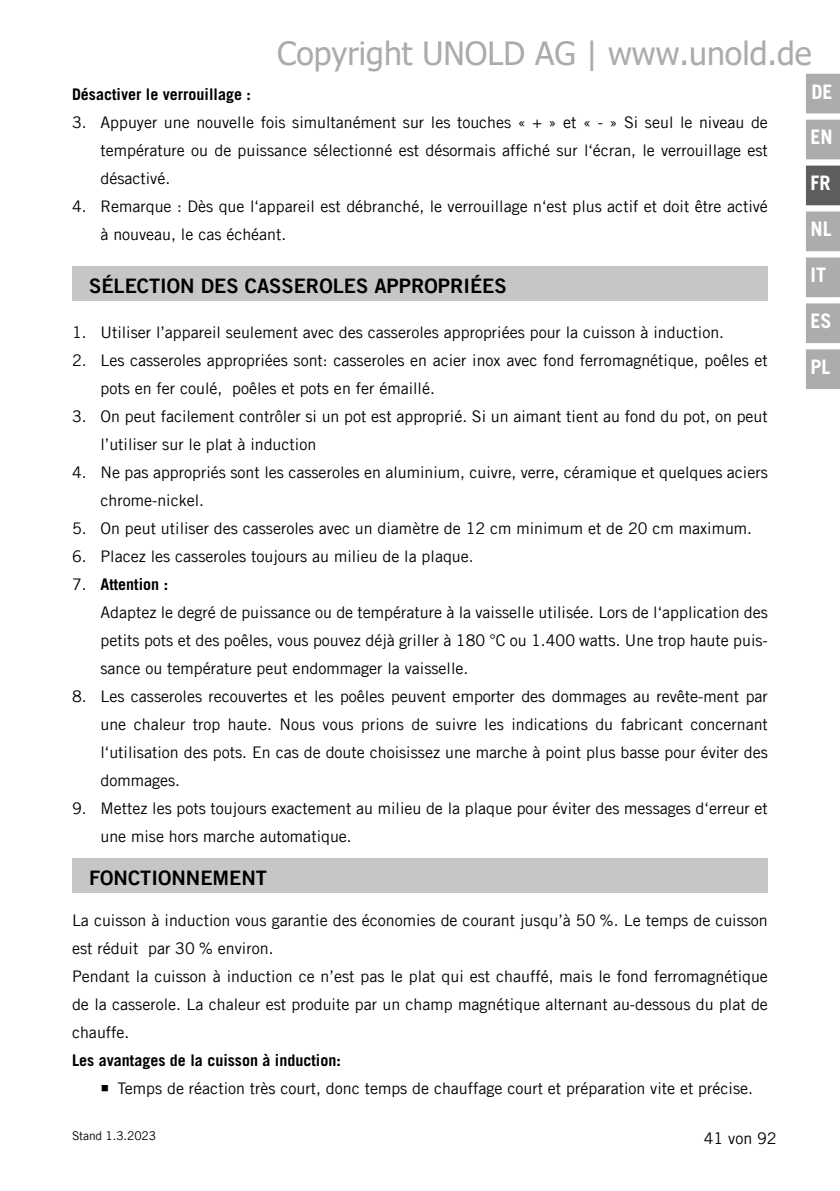
<style>
.page{position:relative;width:840px;height:1191px;background:#fff}
.page>*{position:absolute;margin:0;border:0;box-sizing:border-box;transform-origin:0 0}
.t1{font:32px "Tahoma";color:#ababab}
.t2{font:20px "Trade Gothic LT Com Bd 2";color:#000}
.t3{font:700 20px "Trade Gothic LT Com";color:#fff}
.t4{font:16px/28px "Trade Gothic LT Com";color:#000}
.t5{font:700 16px "Trade Gothic LT Com";color:#000}
.t6{font:12px "Trade Gothic LT Com";letter-spacing:-.01em;color:#000}
.s1{font-weight:700}
</style>
<div class="page">
<div style="left:805px;top:74px;width:34px;height:39px;background:#acacac"></div>
<div style="left:805px;top:120px;width:34px;height:39px;background:#acacac"></div>
<div style="left:805px;top:166px;width:34px;height:39px;background:#5f5e5e"></div>
<div style="left:805px;top:211px;width:34px;height:40px;background:#acacac;border:2px solid #acacac"></div>
<div style="left:805px;top:257px;width:34px;height:40px;background:#acacac;border:2px solid #acacac"></div>
<div style="left:805px;top:303px;width:34px;height:40px;background:#acacac;border:2px solid #acacac"></div>
<div style="left:805px;top:349px;width:34px;height:40px;background:#acacac;border:2px solid #acacac"></div>
<div style="left:72px;top:266px;width:695px;height:34px;background:#c6c6c6"></div>
<div style="left:72px;top:858px;width:695px;height:34px;background:#c6c6c6"></div>
<h1 class="t1" style="left:277px;top:32px;width:535px">Copyright UNOLD AG | www.unold.de</h1>
<p class="t5" style="left:72px;top:84px;width:180px">Désactiver le verrouillage :</p>
<p class="t4" style="left:100px;top:108px;width:668px;text-align:justify;text-indent:-28px">3. Appuyer une nouvelle fois simultanément sur les touches « + » et « - » Si seul le niveau de température ou de puissance sélectionné est désormais affiché sur l‘écran, le verrouillage est désactivé.</p>
<p class="t4" style="left:100px;top:192px;width:668px;text-indent:-28px">4. Remarque : Dès que l‘appareil est débranché, le verrouillage n‘est plus actif et doit être activé à nouveau, le cas échéant.</p>
<p class="t2" style="left:89px;top:274px;width:419px">SÉLECTION DES CASSEROLES APPROPRIÉES</p>
<p class="t4" style="left:72px;top:318px;width:653px">1. Utiliser l’appareil seulement avec des casseroles appropriées pour la cuisson à induction.</p>
<p class="t4" style="left:100px;top:346px;width:668px;text-indent:-28px">2. Les casseroles appropriées sont: casseroles en acier inox avec fond ferromagnétique, poêles et pots en fer coulé, poêles et pots en fer émaillé.</p>
<p class="t4" style="left:100px;top:402px;width:668px;text-indent:-28px">3. On peut facilement contrôler si un pot est approprié. Si un aimant tient au fond du pot, on peut l’utiliser sur le plat à induction</p>
<p class="t4" style="left:100px;top:458px;width:668px;text-indent:-28px">4. Ne pas appropriés sont les casseroles en aluminium, cuivre, verre, céramique et quelques aciers chrome-nickel.</p>
<p class="t4" style="left:72px;top:514px;width:681px">5. On peut utiliser des casseroles avec un diamètre de 12 cm minimum et de 20 cm maximum.</p>
<p class="t4" style="left:72px;top:542px;width:403px">6. Placez les casseroles toujours au milieu de la plaque.</p>
<p class="t4" style="left:100px;top:570px;width:668px;text-indent:-28px">7. <span class="s1">Attention :<br></span>Adaptez le degré de puissance ou de température à la vaisselle utilisée. Lors de l‘application des petits pots et des poêles, vous pouvez déjà griller à 180 °C ou 1.400 watts. Une trop haute puis&shy;sance ou température peut endommager la vaisselle.</p>
<p class="t4" style="left:100px;top:682px;width:668px;text-align:justify;text-indent:-28px">8. Les casseroles recouvertes et les poêles peuvent emporter des dommages au revête-ment par une chaleur trop haute. Nous vous prions de suivre les indications du fabricant concernant l‘utilisation des pots. En cas de doute choisissez une marche à point plus basse pour éviter des dommages.</p>
<p class="t4" style="left:100px;top:794px;width:668px;text-indent:-28px">9. Mettez les pots toujours exactement au milieu de la plaque pour éviter des messages d‘erreur et une mise hors marche automatique.</p>
<p class="t2" style="left:89px;top:866px;width:179px">FONCTIONNEMENT</p>
<p class="t4" style="left:72px;top:906px;width:697px">La cuisson à induction vous garantie des économies de courant jusqu’à 50 %. Le temps de cuisson est réduit par 30 % environ.<br>Pendant la cuisson à induction ce n’est pas le plat qui est chauffé, mais le fond ferromagnétique de la casserole. La chaleur est produite par un champ magnétique alternant au-dessous du plat de chauffe.</p>
<p class="t5" style="left:72px;top:1050px;width:270px">Les avantages de la cuisson à induction:</p>
<p class="t4" style="left:117px;top:1074px;width:636px">Temps de réaction très court, donc temps de chauffage court et préparation vite et précise.</p>
<p class="t6" style="left:72px;top:1128px;width:85px">Stand 1.3.2023</p>
<p class="t4" style="left:703px;top:1124px;width:74px">41 von 92</p>
<p class="t3" style="left:811px;top:80px;width:23px">DE</p>
<p class="t3" style="left:810px;top:125px;width:24px">EN</p>
<p class="t3" style="left:810px;top:171px;width:21px">FR</p>
<p class="t3" style="left:810px;top:217px;width:23px">NL</p>
<p class="t3" style="left:810px;top:262px;width:17px">IT</p>
<p class="t3" style="left:810px;top:308px;width:23px">ES</p>
<p class="t3" style="left:810px;top:354px;width:21px">PL</p>
</div>
